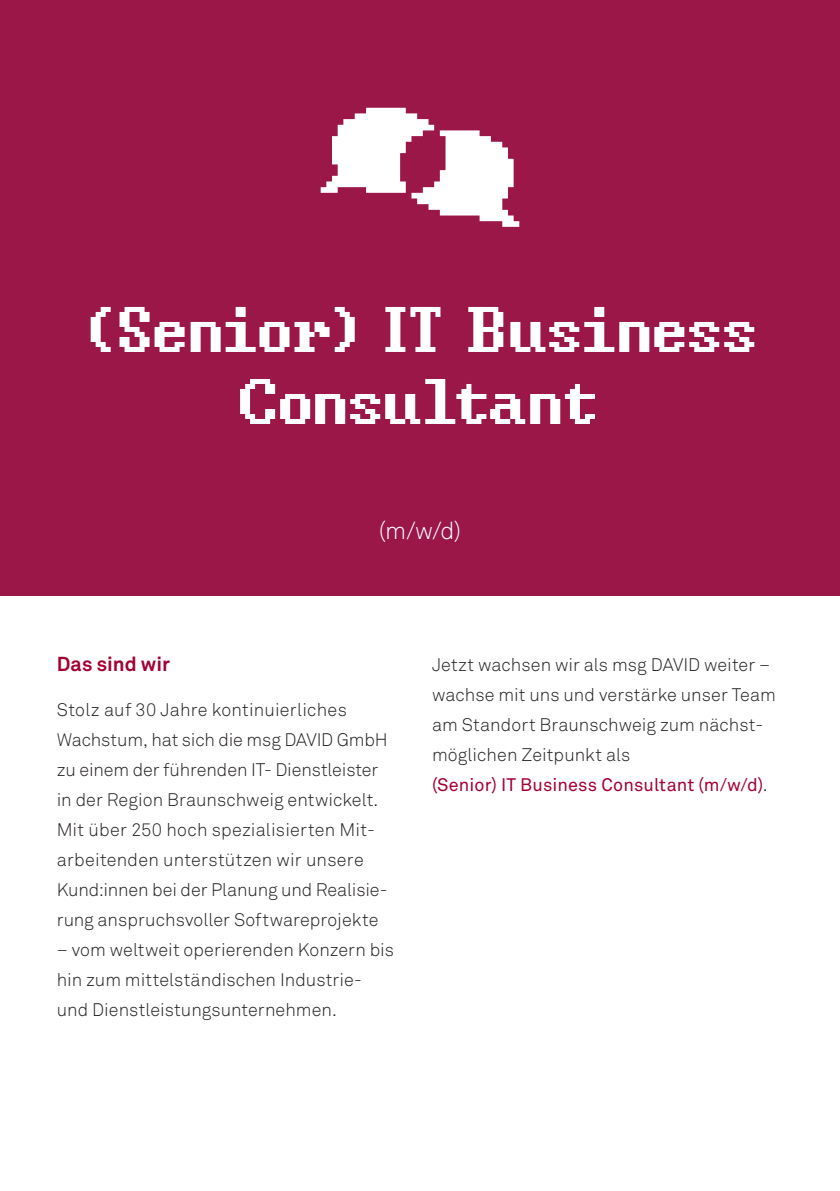
<style>
.page{position:relative;width:840px;height:1191px;background:#fff}
.page>*{position:absolute;margin:0;border:0;box-sizing:border-box;transform-origin:0 0}
.t1{font:60px/72px "Green Screen New";color:#fff;text-align:center}
.t2{font:24px "Akkurat Light Pro";color:#fff}
.t3{font:700 20px "Akkurat Std";letter-spacing:.005em;color:#a40133}
.t4{font:300 18px/30px "Akkurat Std";letter-spacing:.005em;color:#231f20}
.s1{font-weight:400;color:#a40133}
</style>
<div class="page">
<div style="left:0;top:0;width:839px;height:595px;background:#9b1747"></div>
<svg style="left:320px;top:108px;width:199px;height:119px"></svg>
<h1 class="t1" style="left:81px;top:296px;width:679px">(Senior) IT Business<br>Consultant</h1>
<h2 class="t2" style="left:378px;top:516px;width:84px">(m/w/d)</h2>
<p class="t3" style="left:57px;top:651px;width:115px">Das sind wir</p>
<p class="t4" style="left:57px;top:694px;width:332px">Stolz auf 30 Jahre kontinuierliches Wachstum, hat sich die msg DAVID GmbH zu einem der führenden IT- Dienstleister in der Region Braunschweig entwickelt.<br>Mit über 250 hoch spezialisierten Mit&shy;arbeitenden unterstützen wir unsere Kund:innen bei der Planung und Realisie&shy;rung anspruchsvoller Softwareprojekte</p>
<p class="t4" style="left:57px;top:934px;width:338px">– vom weltweit operierenden Konzern bis hin zum mittelständischen Industrie&shy;und Dienstleistungsunternehmen.</p>
<p class="t4" style="left:432px;top:649px;width:345px">Jetzt wachsen wir als msg DAVID weiter – wachse mit uns und verstärke unser Team am Standort Braunschweig zum nächst&shy;möglichen Zeitpunkt als<br><span class="s1">(Senior) IT Business Consultant (m/w/d)</span>.</p>
</div>
